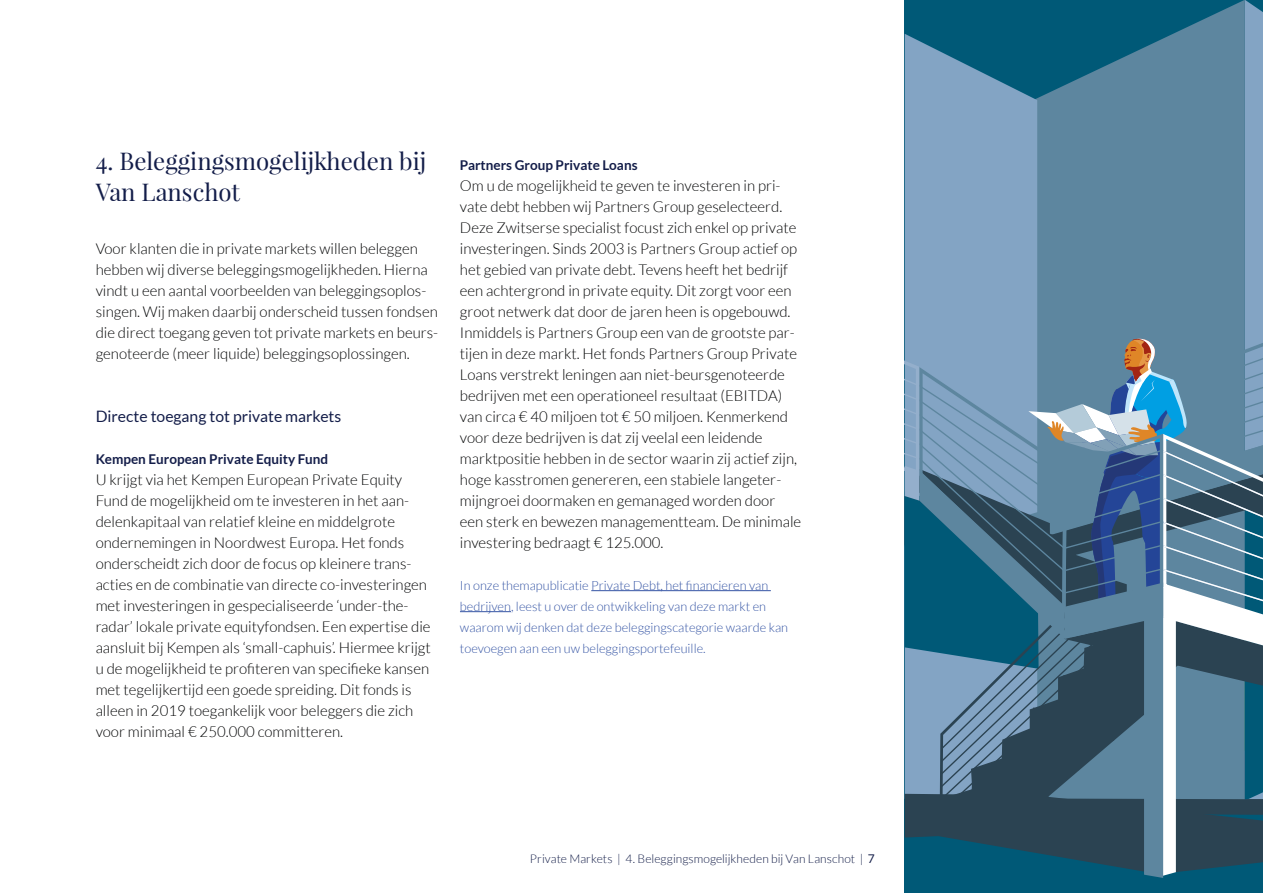
<style>
.page{position:relative;width:1263px;height:893px;background:#fff}
.page>*{position:absolute;margin:0;border:0;box-sizing:border-box;transform-origin:0 0}
.Artikelkop{font:24px/31.5px "Playfair Display";color:#131d49}
.Kop_2_Lato{font:15.75px "Lato";color:#131d49}
.Bodytekst{font:300 15px/21px "Lato";color:#010203}
.Subkop{font:700 13.5px "Lato";color:#131d49}
.Voorbeeld_tekst{font:300 12.75px/21px "Lato";color:#3454a4}
.Paginering_naam{font:300 12px "Lato";letter-spacing:.005em;color:#131d48}
.s1{font-weight:400}
</style>
<div class="page">
<hr style="left:591px;top:590px;width:180px;height:1px;background:#3454a4">
<hr style="left:460px;top:611px;width:51px;height:1px;background:#3454a4">
<svg style="left:905px;top:0;width:358px;height:878px;background:#557f99"></svg>
<p class="Artikelkop" style="left:96px;top:145px;width:332px">4. Beleggingsmogelijkheden bij<br>Van Lanschot</p>
<p class="Bodytekst" style="left:96px;top:238px;width:344px">Voor klanten die in private markets willen beleggen hebben wij diverse beleggingsmogelijkheden. Hierna vindt u een aantal voorbeelden van beleggingsoplos&shy;singen. Wij maken daarbij onderscheid tussen fondsen die direct toegang geven tot private markets en beurs&shy;genoteerde (meer liquide) beleggingsoplossingen.</p>
<p class="Kop_2_Lato" style="left:96px;top:407px;width:247px">Directe toegang tot private markets</p>
<p class="Subkop" style="left:96px;top:451px;width:234px">Kempen European Private Equity Fund</p>
<p class="Bodytekst" style="left:96px;top:469px;width:337px">U krijgt via het Kempen European Private Equity Fund de mogelijkheid om te investeren in het aan&shy;delenkapitaal van relatief kleine en middelgrote ondernemingen in Noordwest Europa. Het fonds onderscheidt zich door de focus op kleinere trans&shy;acties en de combinatie van directe co-investeringen met investeringen in gespecialiseerde ‘under-the&shy;radar’ lokale private equityfondsen. Een expertise die aansluit bij Kempen als ‘small-caphuis’. Hiermee krijgt u de mogelijkheid te profiteren van specifieke kansen met tegelijkertijd een goede spreiding. Dit fonds is alleen in 2019 toegankelijk voor beleggers die zich voor minimaal € 250.000 committeren.</p>
<p class="Subkop" style="left:460px;top:157px;width:179px">Partners Group Private Loans</p>
<p class="Bodytekst" style="left:460px;top:175px;width:343px">Om u de mogelijkheid te geven te investeren in pri&shy;vate debt hebben wij Partners Group geselecteerd.<br>Deze Zwitserse specialist focust zich enkel op private investeringen. Sinds 2003 is Partners Group actief op het gebied van private debt. Tevens heeft het bedrijf een achtergrond in private equity. Dit zorgt voor een groot netwerk dat door de jaren heen is opgebouwd.<br>Inmiddels is Partners Group een van de grootste par&shy;tijen in deze markt. Het fonds Partners Group Private Loans verstrekt leningen aan niet-beursgenoteerde bedrijven met een operationeel resultaat (EBITDA) van circa € 40 miljoen tot € 50 miljoen. Kenmerkend voor deze bedrijven is dat zij veelal een leidende marktpositie hebben in de sector waarin zij actief zijn, hoge kasstromen genereren, een stabiele langeter&shy;mijngroei doormaken en gemanaged worden door een sterk en bewezen managementteam. De minimale investering bedraagt € 125.000.</p>
<p class="Voorbeeld_tekst" style="left:460px;top:575px;width:330px">In onze themapublicatie Private Debt, het financieren van bedrijven, leest u over de ontwikkeling van deze markt en waarom wij denken dat deze beleggingscategorie waarde kan toevoegen aan een uw beleggingsportefeuille.</p>
<p class="Paginering_naam" style="left:530px;top:852px;width:346px">Private Markets | 4. Beleggingsmogelijkheden bij Van Lanschot | <span class="s1">7</span></p>
</div>
